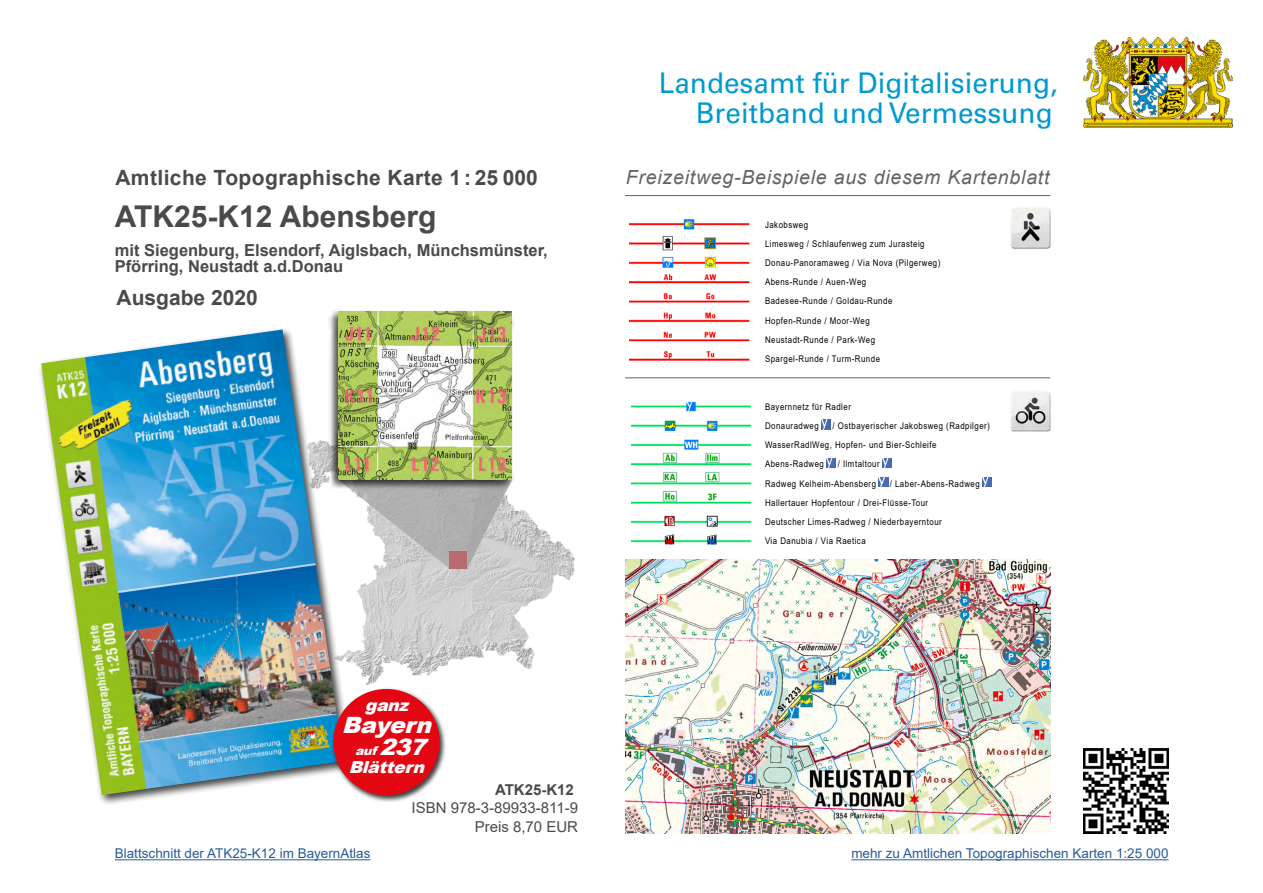
<style>
.page{position:relative;width:1263px;height:893px;background:#fff}
.page>*{position:absolute;margin:0;border:0;box-sizing:border-box;transform-origin:0 0}
.t1{font:700 30px "Arial";color:#4a4a49}
.t2{font:28.5px/30px "Univers";color:#0099d0;text-align:right}
.t3{font:italic 900 22.5px "Arial";color:#fff;scale:1.05 1}
.t4{font:700 21px "Arial";letter-spacing:.02em;color:#4a4a49}
.t5{font:700 21px "Arial";color:#4a4a49}
.t6{font:italic 19.5px "Arial";letter-spacing:.04em;color:#646363}
.t7{font:700 16.5px/16.5px "Arial";color:#4a4a49}
.t8{font:italic 900 16.5px "Arial";color:#fff;scale:1.05 1}
.t9{font:15px/18.8px "Arial";color:#4a4a49;text-align:right}
.t10{font:700 15px "Arial";color:#4a4a49}
.t11{font:13.5px "Arial";color:#275b9b}
.t12{font:italic 900 12px "Arial";color:#fff;scale:1.05 1}
.t13{font:9.15px/19.2px "Arial";letter-spacing:.06em;color:#000;scale:.86 1}
.s1{font-size:22.5px}
</style>
<div class="page">
<img style="left:354px;top:505px;width:221px;height:180px">
<svg style="left:354px;top:491px;width:158px;height:78px;background:#c3c1c1"></svg>
<hr style="left:625px;top:195px;width:425px;height:1px;background:#646363">
<hr style="left:625px;top:377px;width:425px;height:1px;background:#646363">
<div style="left:38px;top:326px;width:316px;height:480px;background:#000;opacity:.75"></div>
<img style="left:41px;top:330px;width:302px;height:465px">
<div style="left:328px;top:309px;width:186px;height:182px;background:#000;opacity:.75"></div>
<img style="left:339px;top:311px;width:173px;height:169px">
<img style="left:625px;top:559px;width:425px;height:274px">
<img style="left:629px;top:219px;width:121px;height:142px">
<img style="left:631px;top:401px;width:121px;height:144px">
<hr style="left:115px;top:859px;width:255px;height:1px;background:#275b9b">
<svg style="left:821px;top:420px;width:9px;height:9px"></svg>
<svg style="left:827px;top:458px;width:9px;height:9px"></svg>
<svg style="left:882px;top:458px;width:9px;height:9px"></svg>
<svg style="left:879px;top:477px;width:9px;height:10px"></svg>
<svg style="left:982px;top:477px;width:9px;height:10px"></svg>
<img style="left:1010px;top:207px;width:41px;height:42px">
<img style="left:1010px;top:392px;width:41px;height:40px">
<img style="left:1083px;top:38px;width:149px;height:89px">
<div style="left:331px;top:686px;width:115px;height:116px;background:#000;opacity:.75"></div>
<div style="left:333px;top:689px;width:107px;height:106px;background:#e30613;border-radius:50%"></div>
<img style="left:1083px;top:748px;width:85px;height:85px">
<hr style="left:851px;top:859px;width:317px;height:1px;background:#275b9b">
<h3 class="t4" style="left:115px;top:163px;width:424px">Amtliche Topographische Karte 1 : 25 000</h3>
<h1 class="t1" style="left:115px;top:195px;width:323px">ATK25-K12 Abensberg</h1>
<h3 class="t7" style="left:115px;top:242px;width:435px">mit Siegenburg, Elsendorf, Aiglsbach, Münchsmünster,<br>Pförring, Neustadt a.d.Donau</h3>
<h3 class="t5" style="left:117px;top:282px;width:143px">Ausgabe 2020</h3>
<h2 class="t2" style="left:659px;top:68px;width:400px">Landesamt für Digitalisierung,<br>Breitband und Vermessung</h2>
<h3 class="t6" style="left:626px;top:165px;width:425px">Freizeitweg-Beispiele aus diesem Kartenblatt</h3>
<p class="t13" style="left:765px;top:215px;width:205px">Jakobsweg<br>Limesweg / Schlaufenweg zum Jurasteig<br>Donau-Panoramaweg / Via Nova (Pilgerweg)<br>Abens-Runde / Auen-Weg<br>Badesee-Runde / Goldau-Runde<br>Hopfen-Runde / Moor-Weg<br>Neustadt-Runde / Park-Weg<br>Spargel-Runde / Turm-Runde</p>
<p class="t13" style="left:765px;top:397px;width:101px">Bayernnetz für Radler<br>Donauradweg</p>
<p class="t13" style="left:765px;top:416px;width:263px;text-indent:67px">/ Ostbayerischer Jakobsweg (Radpilger)<br>WasserRadlWeg, Hopfen- und Bier-Schleife<br>Abens-Radweg</p>
<p class="t13" style="left:765px;top:454px;width:135px;text-indent:73px">/ Ilmtaltour<br>Radweg Kelheim-Abensberg</p>
<p class="t13" style="left:765px;top:474px;width:251px;text-indent:125px">/ Laber-Abens-Radweg Hallertauer Hopfentour / Drei-Flüsse-Tour<br>Deutscher Limes-Radweg / Niederbayerntour<br>Via Danubia / Via Raetica</p>
<h3 class="t8" style="left:365px;top:693px;width:49px">ganz</h3>
<h3 class="t3" style="left:342px;top:708px;width:94px">Bayern</h3>
<h3 class="t12" style="left:355px;top:742px;width:77px">auf <span class="s1">237</span></h3>
<h3 class="t8" style="left:349px;top:755px;width:79px">Blättern</h3>
<h3 class="t11" style="left:115px;top:844px;width:257px">Blattschnitt der ATK25-K12 im BayernAtlas</h3>
<h3 class="t10" style="left:495px;top:779px;width:80px">ATK25-K12</h3>
<h3 class="t9" style="left:412px;top:798px;width:168px">ISBN 978-3-89933-811-9<br>Preis 8,70 EUR</h3>
<h3 class="t11" style="left:851px;top:844px;width:319px">mehr zu Amtlichen Topographischen Karten 1:25 000</h3>
</div>
